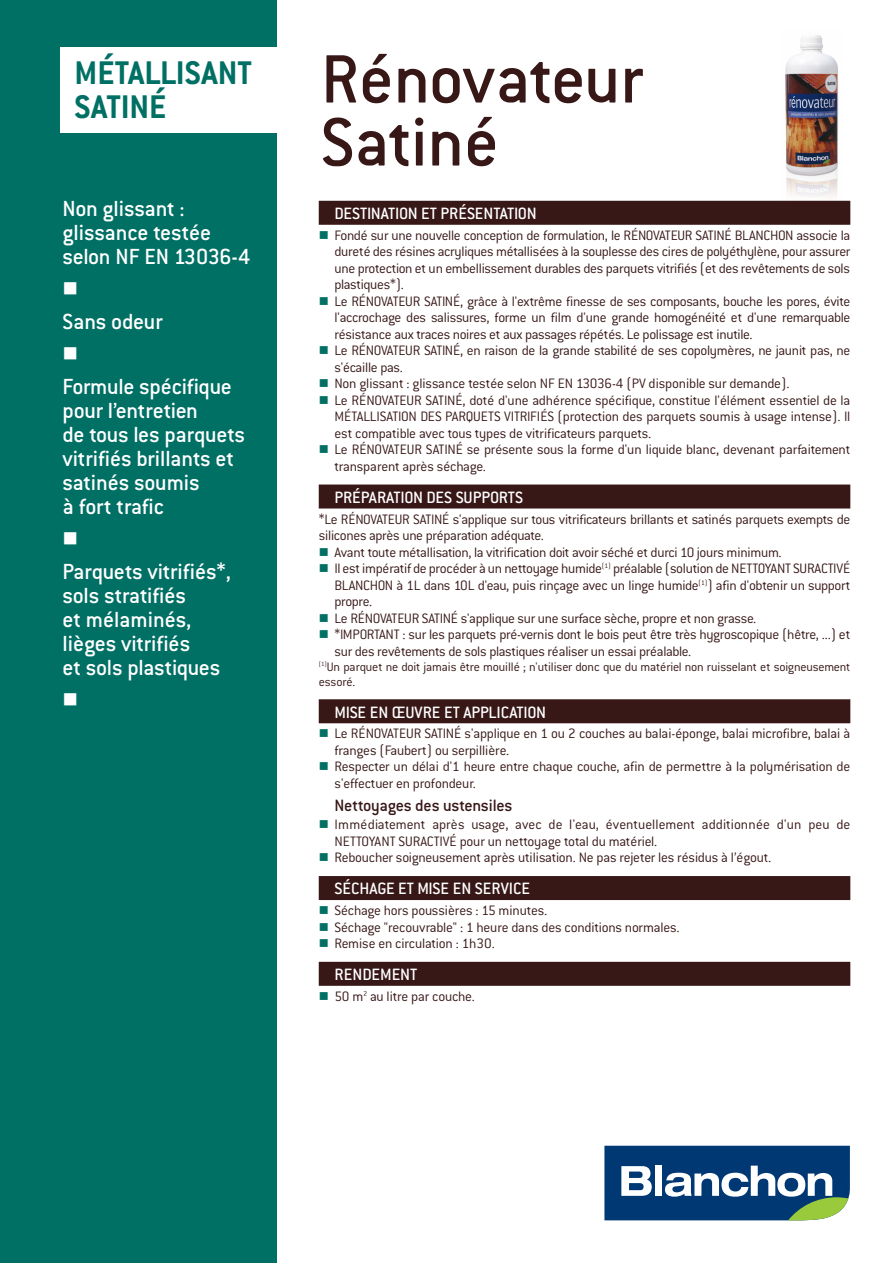
<style>
.page{position:relative;width:893px;height:1263px;background:#fff}
.page>*{position:absolute;margin:0;border:0;box-sizing:border-box;transform-origin:0 0}
.t1{font:500 75px/63px "Conduit ITC";letter-spacing:-.005em;color:#381717}
.t2{font:700 36px/34.5px "Conduit ITC";color:#006f64}
.t3{font:500 24px/24px "Conduit ITC";color:#fff}
.t4{font:500 18px "Conduit ITC";color:#fff}
.t5{font:500 18px "Conduit ITC";letter-spacing:-.015em;color:#381717}
.t6{font:300 15px/16.5px "Conduit ITC";letter-spacing:-.015em;color:#381717}
.t7{font:300 13.5px/15px "Conduit ITC";letter-spacing:-.015em;color:#381717}
</style>
<div class="page">
<img style="left:780px;top:35px;width:64px;height:166px">
<div style="left:0;top:0;width:276px;height:1263px;background:#006f64"></div>
<div style="left:319px;top:201px;width:531px;height:24px;background:#381717"></div>
<div style="left:319px;top:485px;width:531px;height:24px;background:#381717"></div>
<div style="left:319px;top:699px;width:531px;height:24px;background:#381717"></div>
<div style="left:319px;top:876px;width:531px;height:24px;background:#381717"></div>
<div style="left:319px;top:962px;width:531px;height:24px;background:#381717"></div>
<div style="left:60px;top:47px;width:221px;height:85px;background:#fff"></div>
<svg style="left:604px;top:1146px;width:246px;height:74px"></svg>
<h2 class="t2" style="left:75px;top:59px;width:179px">MÉTALLISANT<br>SATINÉ</h2>
<h3 class="t3" style="left:63px;top:199px;width:189px">Non glissant : glissance testée selon NF EN 13036-4</h3>
<h3 class="t3" style="left:63px;top:312px;width:102px">Sans odeur</h3>
<h3 class="t3" style="left:63px;top:377px;width:184px">Formule spécifique pour l’entretien<br>de tous les parquets vitrifiés brillants et satinés soumis<br>à fort trafic</h3>
<h3 class="t3" style="left:63px;top:562px;width:170px">Parquets vitrifiés*, sols stratifiés<br>et mélaminés, lièges vitrifiés<br>et sols plastiques</h3>
<h1 class="t1" style="left:321px;top:55px;width:324px">Rénovateur<br>Satiné</h1>
<p class="t4" style="left:335px;top:207px;width:204px">DESTINATION ET PRÉSENTATION</p>
<p class="t6" style="left:334px;top:228px;width:517px">Fondé sur une nouvelle conception de formulation, le RÉNOVATEUR SATINÉ BLANCHON associe la dureté des résines acryliques métallisées à la souplesse des cires de polyéthylène, pour assurer une protection et un embellissement durables des parquets vitrifiés (et des revêtements de sols plastiques*).<br>Le RÉNOVATEUR SATINÉ, grâce à l'extrême finesse de ses composants, bouche les pores, évite l'accrochage des salissures, forme un film d'une grande homogénéité et d'une remarquable résistance aux traces noires et aux passages répétés. Le polissage est inutile.<br>Le RÉNOVATEUR SATINÉ, en raison de la grande stabilité de ses copolymères, ne jaunit pas, ne s'écaille pas.<br>Non glissant : glissance testée selon NF EN 13036-4 (PV disponible sur demande).<br>Le RÉNOVATEUR SATINÉ, doté d'une adhérence spécifique, constitue l'élément essentiel de la MÉTALLISATION DES PARQUETS VITRIFIÉS (protection des parquets soumis à usage intense). Il est compatible avec tous types de vitrificateurs parquets.<br>Le RÉNOVATEUR SATINÉ se présente sous la forme d'un liquide blanc, devenant parfaitement transparent après séchage.</p>
<p class="t4" style="left:335px;top:491px;width:190px">PRÉPARATION DES SUPPORTS</p>
<p class="t6" style="left:319px;top:512px;width:533px">*Le RÉNOVATEUR SATINÉ s'applique sur tous vitrificateurs brillants et satinés parquets exempts de</p>
<p class="t6" style="left:319px;top:529px;width:227px">silicones après une préparation adéquate.</p>
<p class="t6" style="left:335px;top:545px;width:449px">Avant toute métallisation, la vitrification doit avoir séché et durci 10 jours minimum.</p>
<p class="t6" style="left:334px;top:562px;width:517px">Il est impératif de procéder à un nettoyage humide<sup>(1)</sup> préalable (solution de NETTOYANT SURACTIVÉ</p>
<p class="t6" style="left:334px;top:578px;width:517px">BLANCHON à 1L dans 10L d'eau, puis rinçage avec un linge humide<sup>(1)</sup>) afin d'obtenir un support</p>
<p class="t6" style="left:334px;top:595px;width:39px">propre.</p>
<p class="t6" style="left:335px;top:611px;width:423px">Le RÉNOVATEUR SATINÉ s'applique sur une surface sèche, propre et non grasse.</p>
<p class="t6" style="left:334px;top:628px;width:517px">*IMPORTANT : sur les parquets pré-vernis dont le bois peut être très hygroscopique (hêtre, ...) et</p>
<p class="t6" style="left:334px;top:644px;width:358px">sur des revêtements de sols plastiques réaliser un essai préalable.</p>
<p class="t7" style="left:319px;top:660px;width:533px"><sup>(1)</sup>Un parquet ne doit jamais être mouillé ; n'utiliser donc que du matériel non ruisselant et soigneusement essoré.</p>
<p class="t4" style="left:335px;top:706px;width:213px">MISE EN ŒUVRE ET APPLICATION</p>
<p class="t6" style="left:334px;top:727px;width:517px">Le RÉNOVATEUR SATINÉ s'applique en 1 ou 2 couches au balai-éponge, balai microfibre, balai à franges (Faubert) ou serpillière.<br>Respecter un délai d'1 heure entre chaque couche, afin de permettre à la polymérisation de s'effectuer en profondeur.</p>
<p class="t5" style="left:335px;top:799px;width:179px">Nettoyages des ustensiles</p>
<p class="t6" style="left:334px;top:818px;width:517px">Immédiatement après usage, avec de l'eau, éventuellement additionnée d'un peu de<br>NETTOYANT SURACTIVÉ pour un nettoyage total du matériel.<br>Reboucher soigneusement après utilisation. Ne pas rejeter les résidus à l’égout.</p>
<p class="t4" style="left:335px;top:882px;width:197px">SÉCHAGE ET MISE EN SERVICE</p>
<p class="t6" style="left:334px;top:904px;width:347px">Séchage hors poussières : 15 minutes.<br>Séchage "recouvrable" : 1 heure dans des conditions normales.<br>Remise en circulation : 1h30.</p>
<p class="t4" style="left:335px;top:968px;width:84px">RENDEMENT</p>
<p class="t6" style="left:334px;top:989px;width:142px">50 m<sup>2</sup> au litre par couche.</p>
</div>
